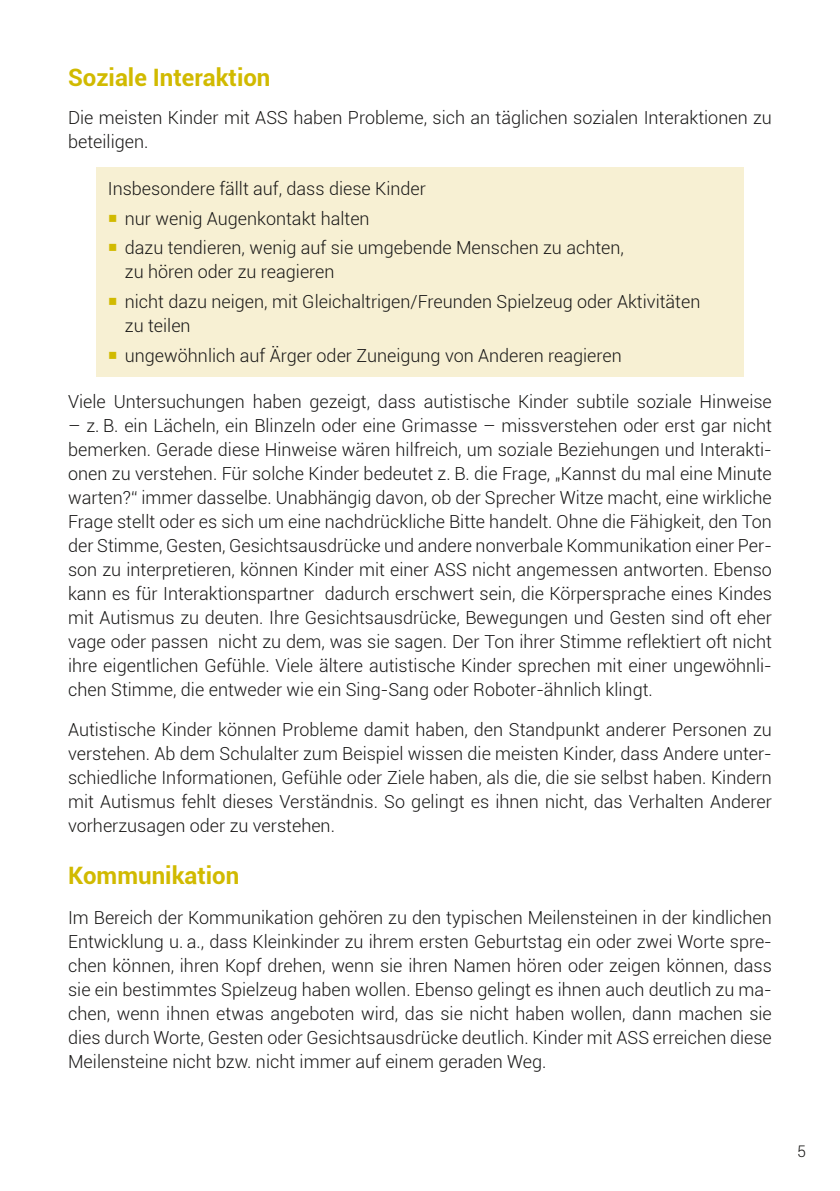
<style>
.page{position:relative;width:840px;height:1191px;background:#fff}
.page>*{position:absolute;margin:0;border:0;box-sizing:border-box;transform-origin:0 0}
.t1{font:700 24px "Roboto";color:#d1ba00}
.t2{font:300 18px/24px "Roboto";color:#181716}
.t3{font:300 16px "Roboto";color:#181716}
.s1{color:#d1ba00}
</style>
<div class="page">
<div style="left:96px;top:167px;width:647px;height:210px;background:#f7f0d3"></div>
<h1 class="t1" style="left:68px;top:61px;width:204px">Soziale Interaktion</h1>
<p class="t2" style="left:68px;top:105px;width:704px">Die meisten Kinder mit ASS haben Probleme, sich an täglichen sozialen Interaktionen zu beteiligen.</p>
<p class="t2" style="left:108px;top:176px;width:319px">Insbesondere fällt auf, dass diese Kinder</p>
<p class="t2" style="left:108px;top:206px;width:263px"><span class="s1">○</span> nur wenig Augenkontakt halten</p>
<p class="t2" style="left:125px;top:235px;width:500px;text-indent:-17px"><span class="s1">○</span> dazu tendieren, wenig auf sie umgebende Menschen zu achten, zu hören oder zu reagieren</p>
<p class="t2" style="left:125px;top:289px;width:576px;text-indent:-17px"><span class="s1">○</span> nicht dazu neigen, mit Gleichaltrigen/Freunden Spielzeug oder Aktivitäten zu teilen</p>
<p class="t2" style="left:108px;top:343px;width:515px"><span class="s1">○</span> ungewöhnlich auf Ärger oder Zuneigung von Anderen reagieren</p>
<p class="t2" style="left:68px;top:389px;width:705px">Viele Untersuchungen haben gezeigt, dass autistische Kinder subtile soziale Hinweise</p>
<p class="t2" style="left:68px;top:413px;width:705px;text-align:justify">– z. B. ein Lächeln, ein Blinzeln oder eine Grimasse – missverstehen oder erst gar nicht bemerken. Gerade diese Hinweise wären hilfreich, um soziale Beziehungen und Interakti&shy;onen zu verstehen. Für solche Kinder bedeutet z. B. die Frage, „Kannst du mal eine Minute warten?“ immer dasselbe. Unabhängig davon, ob der Sprecher Witze macht, eine wirkliche Frage stellt oder es sich um eine nachdrückliche Bitte handelt. Ohne die Fähigkeit, den Ton der Stimme, Gesten, Gesichtsausdrücke und andere nonverbale Kommunikation einer Per&shy;son zu interpretieren, können Kinder mit einer ASS nicht angemessen antworten. Ebenso kann es für Interaktionspartner dadurch erschwert sein, die Körpersprache eines Kindes mit Autismus zu deuten. Ihre Gesichtsausdrücke, Bewegungen und Gesten sind oft eher vage oder passen nicht zu dem, was sie sagen. Der Ton ihrer Stimme reflektiert oft nicht ihre eigentlichen Gefühle. Viele ältere autistische Kinder sprechen mit einer ungewöhnli&shy;chen Stimme, die entweder wie ein Sing-Sang oder Roboter-ähnlich klingt.</p>
<p class="t2" style="left:68px;top:717px;width:705px;text-align:justify">Autistische Kinder können Probleme damit haben, den Standpunkt anderer Personen zu verstehen. Ab dem Schulalter zum Beispiel wissen die meisten Kinder, dass Andere unter&shy;schiedliche Informationen, Gefühle oder Ziele haben, als die, die sie selbst haben. Kindern mit Autismus fehlt dieses Verständnis. So gelingt es ihnen nicht, das Verhalten Anderer vorherzusagen oder zu verstehen.</p>
<h1 class="t1" style="left:68px;top:858px;width:173px">Kommunikation</h1>
<p class="t2" style="left:68px;top:904px;width:705px;text-align:justify">Im Bereich der Kommunikation gehören zu den typischen Meilensteinen in der kindlichen Entwicklung u. a., dass Kleinkinder zu ihrem ersten Geburtstag ein oder zwei Worte spre&shy;chen können, ihren Kopf drehen, wenn sie ihren Namen hören oder zeigen können, dass sie ein bestimmtes Spielzeug haben wollen. Ebenso gelingt es ihnen auch deutlich zu ma&shy;chen, wenn ihnen etwas angeboten wird, das sie nicht haben wollen, dann machen sie dies durch Worte, Gesten oder Gesichtsausdrücke deutlich. Kinder mit ASS erreichen diese Meilensteine nicht bzw. nicht immer auf einem geraden Weg.</p>
<p class="t3" style="left:796px;top:1140px;width:10px">5</p>
</div>
